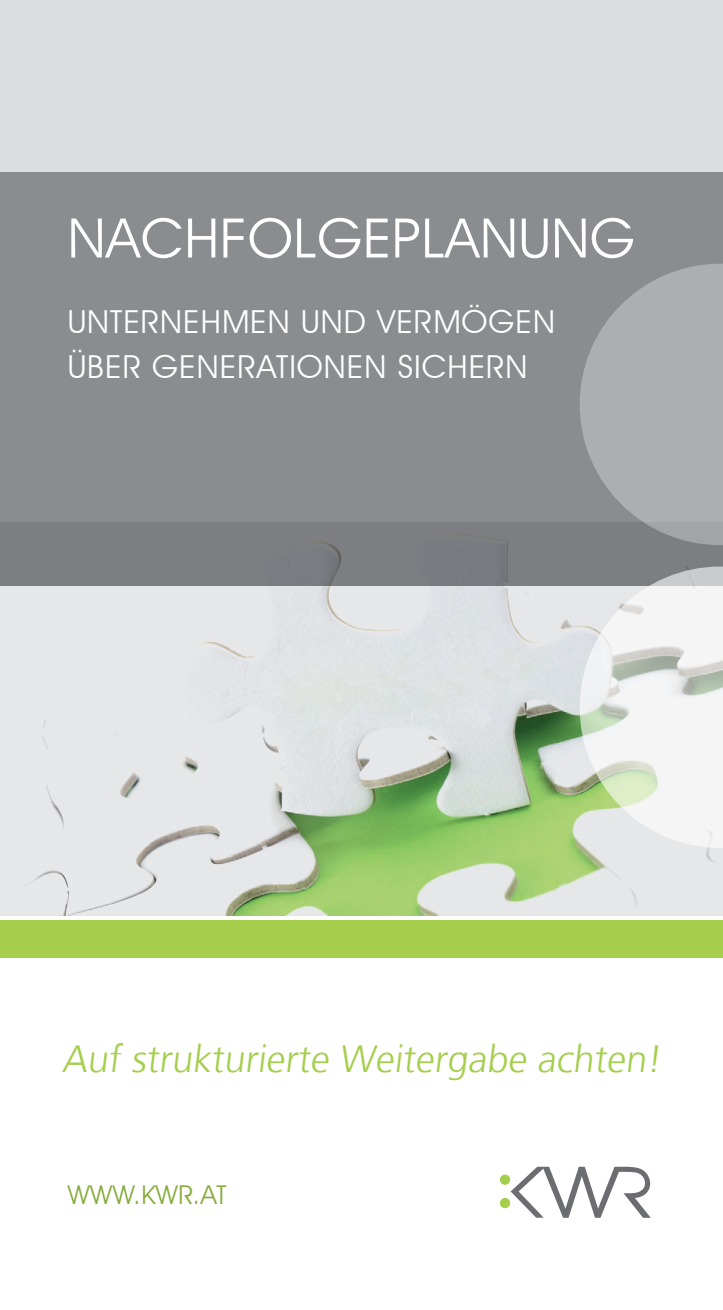
<style>
.page{position:relative;width:723px;height:1310px;background:#fff}
.page>*{position:absolute;margin:0;border:0;box-sizing:border-box;transform-origin:0 0}
.t1{font:54.6px "Avant Garde IT Cby BT";letter-spacing:.01em;color:#fff;scale:1.04 1}
.t2{font:300 37.8px "Frutiger LT";color:#a4ce4c}
.t3{font:31.8px "Avant Garde IT Cby BT";letter-spacing:.03em;color:#fff;scale:1.04 1}
.t4{font:25.8px "Avant Garde IT Cby BT";letter-spacing:.02em;color:#87ac3e;scale:1.04 1}
.s1{color:#fff}
</style>
<div class="page">
<svg style="left:511px;top:1166px;width:140px;height:51px"></svg>
<div style="left:500px;top:1174px;width:10px;height:10px;background:#a4ce4c;border-radius:50%"></div>
<div style="left:500px;top:1198px;width:10px;height:10px;background:#a4ce4c;border-radius:50%"></div>
<div style="left:0;top:920px;width:723px;height:38px;background:#a4ce4c"></div>
<img style="left:0;top:585px;width:723px;height:330px">
<div style="left:0;top:160px;width:723px;height:425px;background:linear-gradient(to right,#888a8d,#878a8d)"></div>
<div style="left:0;top:0;width:723px;height:172px;background:#dcdddf"></div>
<svg style="left:580px;top:264px;width:143px;height:281px;background:#a3a5a8"></svg>
<svg style="left:580px;top:566px;width:143px;height:282px;fill:#f5f5f6"></svg>
<h1 class="t1" style="left:68px;top:205px;width:547px">NACHFOLGEPLANUNG</h1>
<p class="t3" style="left:68px;top:302px;width:109px">UNTERNEH</p>
<p class="t3" style="left:222px;top:302px;width:278px">MEN UND VERMÖGEN</p>
<p class="t3" style="left:68px;top:347px;width:126px">ÜBER GENE</p>
<p class="t3" style="left:237px;top:347px;width:80px">RATIONEN</p>
<p class="t3" style="left:398px;top:347px;width:44px">SICHE</p>
<p class="t3" style="left:486px;top:347px;width:37px">RN</p>
<p class="t2" style="left:62px;top:1037px;width:646px">Auf strukturierte Weitergabe achten!<span class="s1">be</span></p>
<p class="t4" style="left:68px;top:1179px;width:154px">WWW.KWR.AT</p>
</div>
